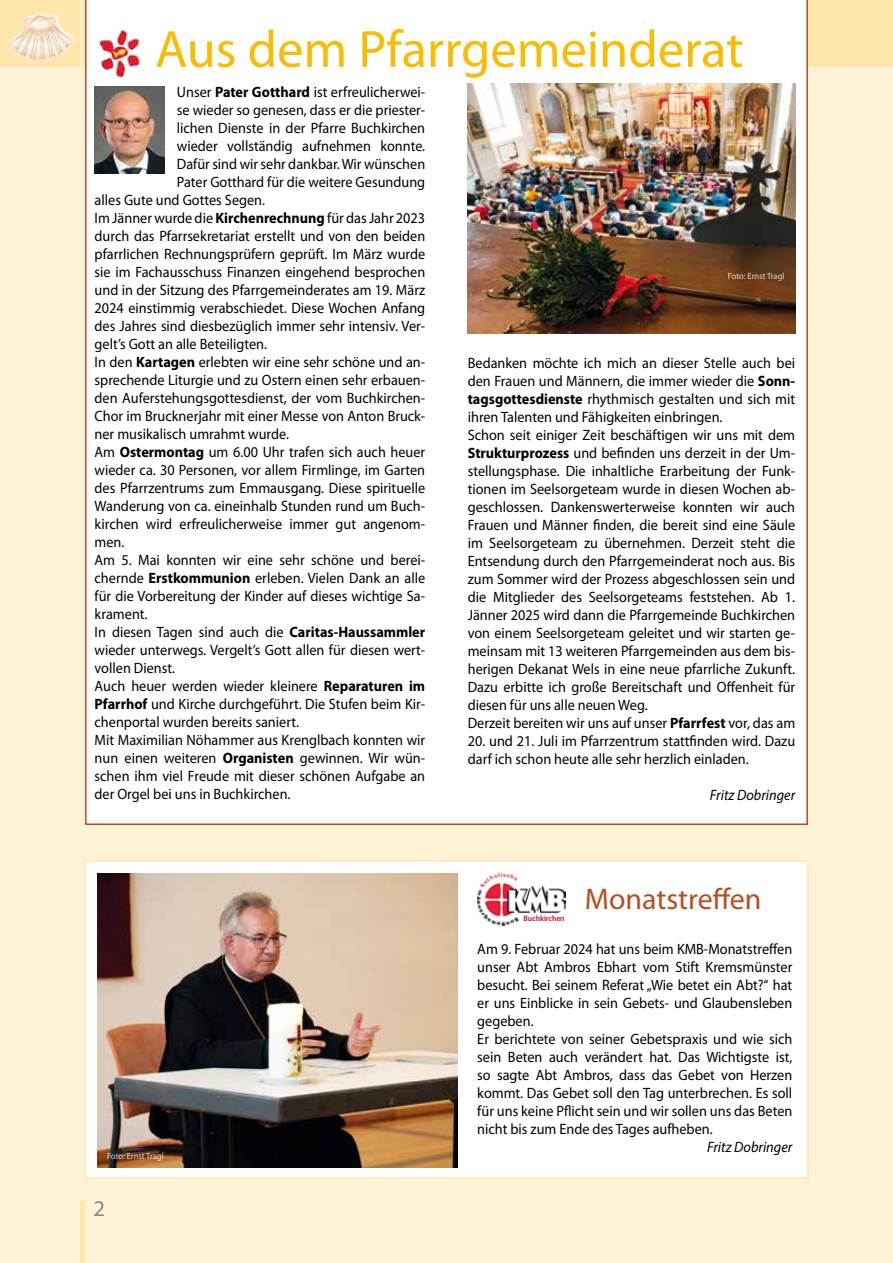
<style>
.page{position:relative;width:893px;height:1263px;background:#fff3d7}
.page>*{position:absolute;margin:0;border:0;box-sizing:border-box;transform-origin:0 0}
.t1{font:52.5px "Myriad Pro";color:#fabb00}
.t2{font:30px "Myriad Pro";color:#b84d1f}
.t3{font:22.5px "Myriad Pro";color:#87888a}
.t4{font:15px/18px "Myriad Pro";color:#000;scale:.95 1}
.t5{font:italic 15px "Myriad Pro";color:#000;scale:.95 1}
.t6{font:9px "Myriad Pro";color:#fff;scale:.95 1}
.t7{font:600 7.95px "Myriad Pro";color:#c50e1f;scale:.95 1}
.s1{font-weight:700}
</style>
<div class="page">
<div style="left:80px;top:1201px;width:5px;height:62px;background:#ffe7ab"></div>
<div style="left:84px;top:0;width:809px;height:67px;background:#ffe7ab"></div>
<div style="left:0;top:0;width:81px;height:67px;background:#ffe7ab"></div>
<img style="left:10px;top:14px;width:65px;height:47px">
<div style="left:85px;top:0;width:723px;height:825px;background:#fff"></div>
<img style="left:95px;top:86px;width:69px;height:87px">
<img style="left:92px;top:27px;width:49px;height:54px">
<div style="left:84px;top:860px;width:725px;height:319px;background:#fff;border:2px solid #ffe7ab"></div>
<img style="left:468px;top:84px;width:327px;height:249px">
<img style="left:98px;top:873px;width:359px;height:294px">
<img style="left:477px;top:872px;width:88px;height:54px">
<h1 class="t1" style="left:155px;top:17px;width:590px">Aus dem Pfarrgemeinderat</h1>
<p class="t4" style="left:177px;top:83px;width:263px">Unser <span class="s1">Pater Gotthard</span> ist erfreulicherwei-</p>
<p class="t4" style="left:177px;top:101px;width:263px">se wieder so genesen, dass er die priester-</p>
<p class="t4" style="left:177px;top:119px;width:263px">lichen Dienste in der Pfarre Buchkirchen</p>
<p class="t4" style="left:177px;top:137px;width:263px">wieder vollständig aufnehmen konnte.</p>
<p class="t4" style="left:177px;top:155px;width:263px">Dafür sind wir sehr dankbar. Wir wünschen</p>
<p class="t4" style="left:177px;top:173px;width:263px">Pater Gotthard für die weitere Gesundung</p>
<p class="t4" style="left:95px;top:191px;width:181px">alles Gute und Gottes Segen.</p>
<p class="t4" style="left:95px;top:209px;width:349px">Im Jänner wurde die <span class="s1">Kirchenrechnung</span> für das Jahr 2023</p>
<p class="t4" style="left:95px;top:227px;width:350px">durch das Pfarrsekretariat erstellt und von den beiden</p>
<p class="t4" style="left:95px;top:245px;width:350px">pfarrlichen Rechnungsprüfern geprüft. Im März wurde</p>
<p class="t4" style="left:95px;top:263px;width:350px">sie im Fachausschuss Finanzen eingehend besprochen</p>
<p class="t4" style="left:95px;top:281px;width:349px">und in der Sitzung des Pfarrgemeinderates am 19. März</p>
<p class="t4" style="left:95px;top:299px;width:349px">2024 einstimmig verabschiedet. Diese Wochen Anfang</p>
<p class="t4" style="left:95px;top:317px;width:349px">des Jahres sind diesbezüglich immer sehr intensiv. Ver-</p>
<p class="t4" style="left:95px;top:335px;width:183px">gelt’s Gott an alle Beteiligten.</p>
<p class="t4" style="left:95px;top:353px;width:349px">In den <span class="s1">Kartagen</span> erlebten wir eine sehr schöne und an-</p>
<p class="t4" style="left:95px;top:371px;width:349px">sprechende Liturgie und zu Ostern einen sehr erbauen-</p>
<p class="t4" style="left:95px;top:389px;width:349px">den Auferstehungsgottesdienst, der vom Buchkirchen-</p>
<p class="t4" style="left:95px;top:407px;width:349px">Chor im Brucknerjahr mit einer Messe von Anton Bruck-</p>
<p class="t4" style="left:95px;top:425px;width:206px">ner musikalisch umrahmt wurde.</p>
<p class="t4" style="left:95px;top:443px;width:350px">Am <span class="s1">Ostermontag</span> um 6.00 Uhr trafen sich auch heuer</p>
<p class="t4" style="left:95px;top:461px;width:349px">wieder ca. 30 Personen, vor allem Firmlinge, im Garten</p>
<p class="t4" style="left:95px;top:479px;width:349px">des Pfarrzentrums zum Emmausgang. Diese spirituelle</p>
<p class="t4" style="left:95px;top:497px;width:349px">Wanderung von ca. eineinhalb Stunden rund um Buch-</p>
<p class="t4" style="left:95px;top:515px;width:349px">kirchen wird erfreulicherweise immer gut angenom-</p>
<p class="t4" style="left:95px;top:533px;width:33px">men.</p>
<p class="t4" style="left:95px;top:551px;width:349px">Am 5. Mai konnten wir eine sehr schöne und berei-</p>
<p class="t4" style="left:95px;top:569px;width:349px">chernde <span class="s1">Erstkommunion</span> erleben. Vielen Dank an alle</p>
<p class="t4" style="left:95px;top:587px;width:349px">für die Vorbereitung der Kinder auf dieses wichtige Sa-</p>
<p class="t4" style="left:95px;top:605px;width:57px">krament.</p>
<p class="t4" style="left:95px;top:623px;width:350px">In diesen Tagen sind auch die <span class="s1">Caritas-Haussammler</span></p>
<p class="t4" style="left:95px;top:641px;width:349px">wieder unterwegs. Vergelt’s Gott allen für diesen wert-</p>
<p class="t4" style="left:95px;top:659px;width:86px">vollen Dienst.</p>
<p class="t4" style="left:95px;top:677px;width:350px">Auch heuer werden wieder kleinere <span class="s1">Reparaturen im</span></p>
<p class="t4" style="left:95px;top:695px;width:349px"><span class="s1">Pfarrhof</span> und Kirche durchgeführt. Die Stufen beim Kir-</p>
<p class="t4" style="left:95px;top:713px;width:217px">chenportal wurden bereits saniert.</p>
<p class="t4" style="left:95px;top:731px;width:350px">Mit Maximilian Nöhammer aus Krenglbach konnten wir</p>
<p class="t4" style="left:95px;top:749px;width:350px">nun einen weiteren <span class="s1">Organisten</span> gewinnen. Wir wün-</p>
<p class="t4" style="left:95px;top:767px;width:349px">schen ihm viel Freude mit dieser schönen Aufgabe an</p>
<p class="t4" style="left:95px;top:785px;width:208px">der Orgel bei uns in Buchkirchen.</p>
<p class="t6" style="left:107px;top:1150px;width:61px">Foto: Ernst Tragl</p>
<h3 class="t3" style="left:94px;top:1195px;width:13px">2</h3>
<p class="t6" style="left:728px;top:270px;width:61px">Foto: Ernst Tragl</p>
<p class="t4" style="left:468px;top:353px;width:346px">Bedanken möchte ich mich an dieser Stelle auch bei den Frauen und Männern, die immer wieder die <span class="s1">Sonn&shy;tagsgottesdienste</span> rhythmisch gestalten und sich mit ihren Talenten und Fähigkeiten einbringen.<br>Schon seit einiger Zeit beschäftigen wir uns mit dem <span class="s1">Strukturprozess</span> und befinden uns derzeit in der Um&shy;stellungsphase. Die inhaltliche Erarbeitung der Funk&shy;tionen im Seelsorgeteam wurde in diesen Wochen ab&shy;geschlossen. Dankenswerterweise konnten wir auch Frauen und Männer finden, die bereit sind eine Säule im Seelsorgeteam zu übernehmen. Derzeit steht die Entsendung durch den Pfarrgemeinderat noch aus. Bis zum Sommer wird der Prozess abgeschlossen sein und die Mitglieder des Seelsorgeteams feststehen. Ab 1.<br>Jänner 2025 wird dann die Pfarrgemeinde Buchkirchen von einem Seelsorgeteam geleitet und wir starten ge&shy;meinsam mit 13 weiteren Pfarrgemeinden aus dem bis&shy;herigen Dekanat Wels in eine neue pfarrliche Zukunft.<br>Dazu erbitte ich große Bereitschaft und Offenheit für diesen für uns alle neuen Weg.<br>Derzeit bereiten wir uns auf unser <span class="s1">Pfarrfest</span> vor, das am</p>
<p class="t4" style="left:468px;top:731px;width:346px">20. und 21. Juli im Pfarrzentrum stattfinden wird. Dazu darf ich schon heute alle sehr herzlich einladen.</p>
<p class="t5" style="left:710px;top:785px;width:91px">Fritz Dobringer</p>
<p class="t7" style="left:524px;top:913px;width:45px">Buchkirchen</p>
<h2 class="t2" style="left:585px;top:881px;width:178px">Monatstreffen</h2>
<p class="t4" style="left:477px;top:940px;width:333px">Am 9. Februar 2024 hat uns beim KMB-Monatstreffen unser Abt Ambros Ebhart vom Stift Kremsmünster besucht. Bei seinem Referat „Wie betet ein Abt?“ hat er uns Einblicke in sein Gebets- und Glaubensleben gegeben.<br>Er berichtete von seiner Gebetspraxis und wie sich sein Beten auch verändert hat. Das Wichtigste ist, so sagte Abt Ambros, dass das Gebet von Herzen kommt. Das Gebet soll den Tag unterbrechen. Es soll für uns keine Pflicht sein und wir sollen uns das Beten nicht bis zum Ende des Tages aufheben.</p>
<p class="t5" style="left:707px;top:1137px;width:91px">Fritz Dobringer</p>
</div>
